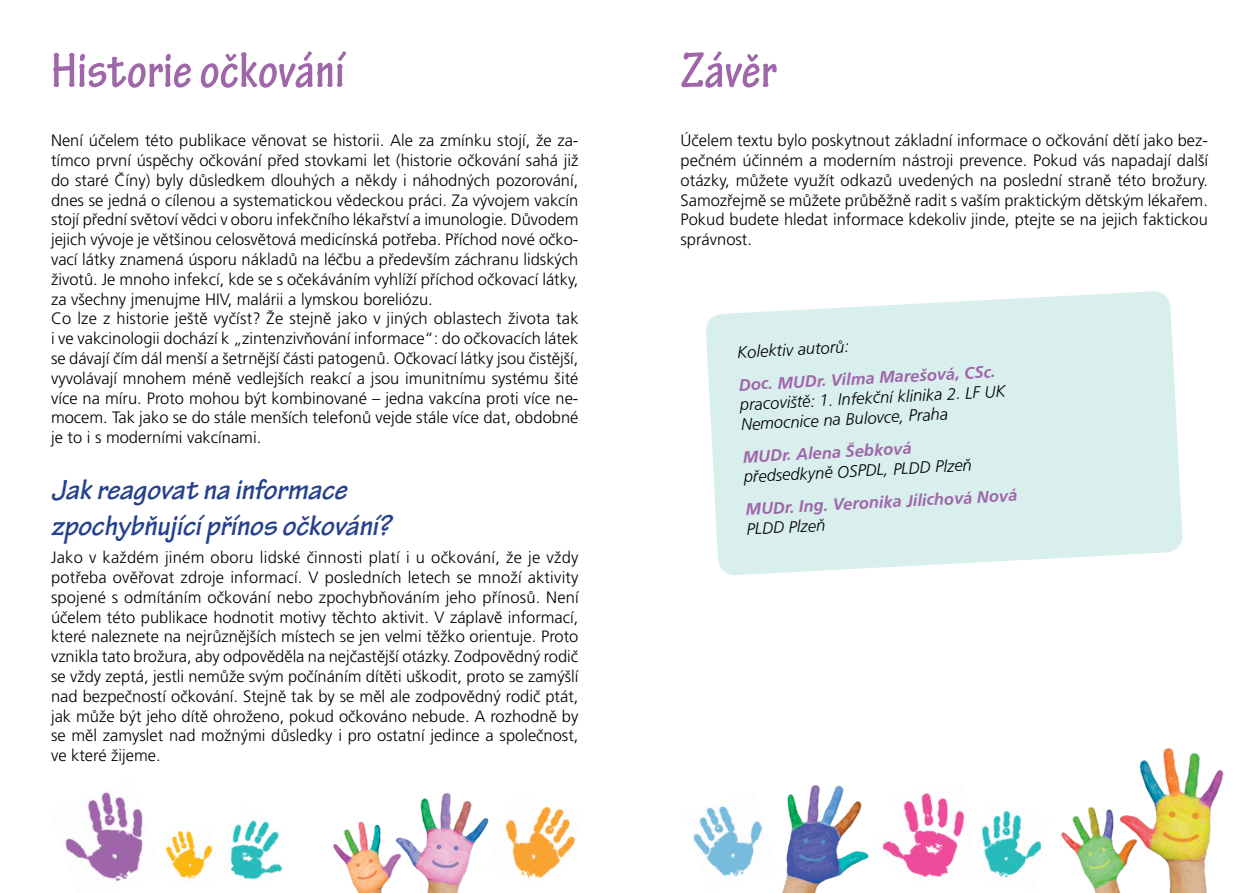
<style>
.page{position:relative;width:1259px;height:893px;background:#fff}
.page>*{position:absolute;margin:0;border:0;box-sizing:border-box;transform-origin:0 0}
.t1{font:700 condensed 52.5px "Tekton Pro";letter-spacing:-.005em;color:#a066aa}
.t2{font:italic 700 30px/36px "Tekton Pro";color:#25408f}
.t3{font:300 16.5px/19.8px "Frutiger CE";color:#000;text-align:justify}
.t4{font:italic 300 16.5px/19.8px "Frutiger CE";color:#000}
.t5{font:italic 700 16.5px "Frutiger CE";color:#a066aa}
</style>
<div class="page">
<svg style="left:706px;top:291px;width:477px;height:284px;background:#dcf0ef"></svg>
<img style="left:65px;top:792px;width:78px;height:90px">
<img style="left:505px;top:806px;width:71px;height:72px">
<img style="left:230px;top:820px;width:53px;height:60px">
<img style="left:882px;top:793px;width:83px;height:84px">
<img style="left:165px;top:830px;width:48px;height:50px">
<img style="left:693px;top:806px;width:70px;height:71px">
<img style="left:981px;top:810px;width:61px;height:68px">
<img style="left:333px;top:793px;width:156px;height:100px">
<img style="left:782px;top:785px;width:87px;height:108px">
<img style="left:1061px;top:748px;width:163px;height:145px">
<h1 class="t1" style="left:51px;top:40px;width:295px">Historie očkování</h1>
<p class="t3" style="left:51px;top:130px;width:529px;text-align:left">Není účelem této publikace věnovat se historii. Ale za zmínku stojí, že za&shy;tímco první úspěchy očkování před stovkami let (historie očkování sahá již do staré Číny) byly důsledkem dlouhých a někdy i náhodných pozorování, dnes se jedná o cílenou a systematickou vědeckou práci. Za vývojem vakcín stojí přední světoví vědci v oboru infekčního lékařství a imunologie. Důvodem jejich vývoje je většinou celosvětová medicínská potřeba. Příchod nové očko&shy;vací látky znamená úsporu nákladů na léčbu a především záchranu lidských životů. Je mnoho infekcí, kde se s očekáváním vyhlíží příchod očkovací látky, za všechny jmenujme HIV, malárii a lymskou boreliózu.<br>Co lze z historie ještě vyčíst? Že stejně jako v jiných oblastech života tak i ve vakcinologii dochází k „zintenzivňování informace“: do očkovacích látek se dávají čím dál menší a šetrnější části patogenů. Očkovací látky jsou čistější, vyvolávají mnohem méně vedlejších reakcí a jsou imunitnímu systému šité více na míru. Proto mohou být kombinované – jedna vakcína proti více ne&shy;mocem. Tak jako se do stále menších telefonů vejde stále více dat, obdobné je to i s moderními vakcínami.</p>
<h2 class="t2" style="left:51px;top:472px;width:341px">Jak reagovat na informace zpochybňující přínos očkování?</h2>
<p class="t3" style="left:51px;top:548px;width:529px">Jako v každém jiném oboru lidské činnosti platí i u očkování, že je vždy potřeba ověřovat zdroje informací. V posledních letech se množí aktivity spojené s odmítáním očkování nebo zpochybňováním jeho přínosů. Není účelem této publikace hodnotit motivy těchto aktivit. V záplavě informací, které naleznete na nejrůznějších místech se jen velmi těžko orientuje. Proto vznikla tato brožura, aby odpověděla na nejčastější otázky. Zodpovědný rodič se vždy zeptá, jestli nemůže svým počínáním dítěti uškodit, proto se zamýšlí nad bezpečností očkování. Stejně tak by se měl ale zodpovědný rodič ptát, jak může být jeho dítě ohroženo, pokud očkováno nebude. A rozhodně by se měl zamyslet nad možnými důsledky i pro ostatní jedince a společnost, ve které žijeme.</p>
<h1 class="t1" style="left:680px;top:40px;width:98px">Závěr</h1>
<p class="t3" style="left:680px;top:130px;width:529px">Účelem textu bylo poskytnout základní informace o očkování dětí jako bez&shy;pečném účinném a moderním nástroji prevence. Pokud vás napadají další otázky, můžete využít odkazů uvedených na poslední straně této brožury.<br>Samozřejmě se můžete průběžně radit s vaším praktickým dětským lékařem.<br>Pokud budete hledat informace kdekoliv jinde, ptejte se na jejich faktickou správnost.</p>
<p class="t4" style="left:737px;top:342px;width:113px;rotate:-3deg">Kolektiv autorů:</p>
<p class="t5" style="left:738px;top:375px;width:258px;rotate:-3deg">Doc. MUDr. Vilma Marešová, CSc.</p>
<p class="t4" style="left:739px;top:395px;width:267px;rotate:-3deg">pracoviště: 1. Infekční klinika 2. LF UK<br>Nemocnice na Bulovce, Praha</p>
<p class="t5" style="left:742px;top:448px;width:171px;rotate:-3deg">MUDr. Alena Šebková</p>
<p class="t4" style="left:743px;top:467px;width:230px;rotate:-3deg">předsedkyně OSPDL, PLDD Plzeň</p>
<p class="t5" style="left:745px;top:500px;width:274px;rotate:-3deg">MUDr. Ing. Veronika Jilichová Nová</p>
<p class="t4" style="left:746px;top:519px;width:80px;rotate:-3deg">PLDD Plzeň</p>
</div>
